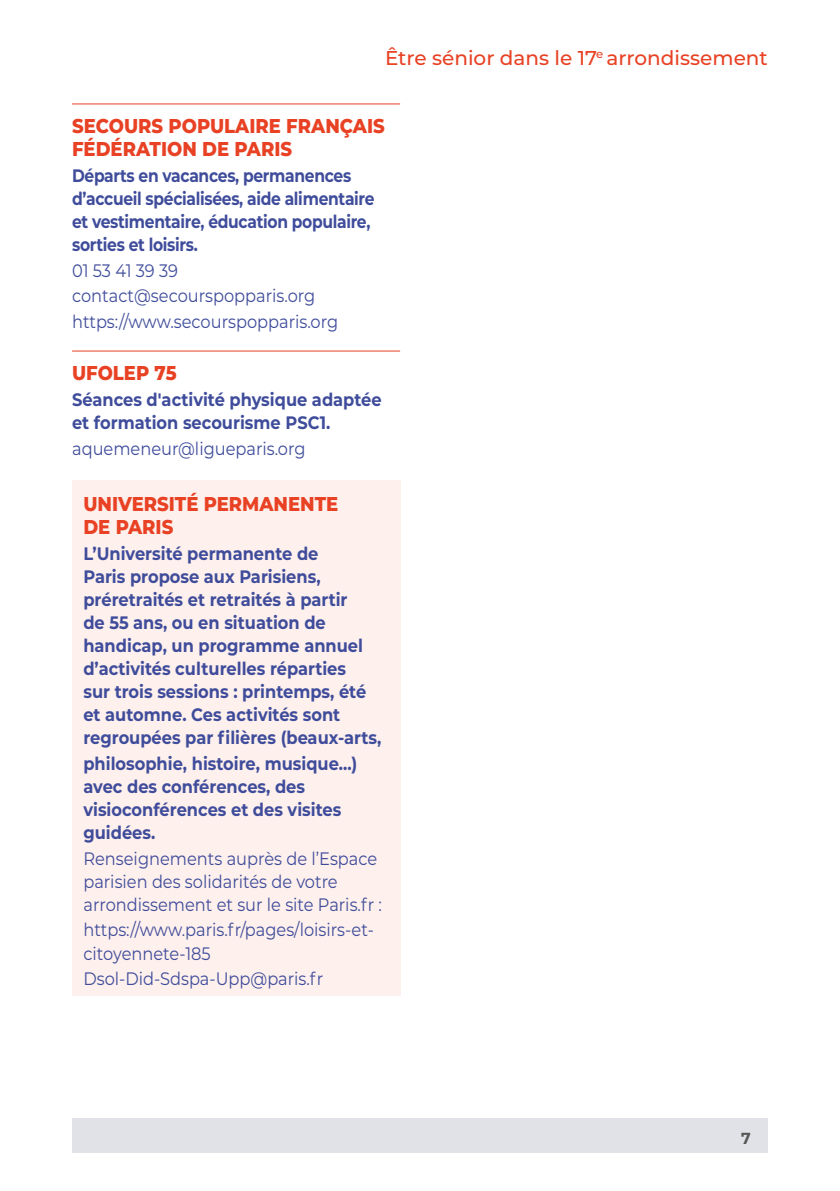
<style>
.page{position:relative;width:840px;height:1191px;background:#fff}
.page>*{position:absolute;margin:0;border:0;box-sizing:border-box;transform-origin:0 0}
.t1{font:800 20px/23px "Montserrat";color:#e84124;scale:.9 1}
.t2{font:500 20px "Montserrat";color:#e84124}
.t3{font:700 18px/23px "Montserrat";color:#3f4c9b;scale:.9 1}
.t4{font:18px/23px "Montserrat";color:#3f4c9b;scale:.9 1}
.t5{font:700 18px/23px "Montserrat";letter-spacing:-.02em;color:#3f4c9b;scale:.86 1}
.t6{font:700 16px "Montserrat";color:#575756}
</style>
<div class="page">
<div style="left:72px;top:1119px;width:695px;height:34px;background:#e0e2e7"></div>
<hr style="left:72px;top:103px;width:328px;height:1px;background:#e84124">
<hr style="left:72px;top:350px;width:328px;height:1px;background:#e84124">
<div style="left:72px;top:480px;width:328px;height:64px;background:#fef0ec"></div>
<div style="left:72px;top:537px;width:328px;height:217px;background:#fef0ec"></div>
<div style="left:72px;top:746px;width:328px;height:103px;background:#fef0ec"></div>
<div style="left:72px;top:841px;width:328px;height:79px;background:#fef0ec"></div>
<div style="left:72px;top:913px;width:328px;height:56px;background:#fef0ec"></div>
<div style="left:72px;top:962px;width:328px;height:33px;background:#fef0ec"></div>
<p class="t2" style="left:385px;top:44px;width:384px">Être sénior dans le 17<sup>e</sup> arrondissement</p>
<p class="t1" style="left:72px;top:113px;width:349px">SECOURS POPULAIRE FRANÇAIS<br>FÉDÉRATION DE PARIS</p>
<p class="t5" style="left:72px;top:163px;width:353px">Départs en vacances, permanences d’accueil spécialisées, aide alimentaire et vestimentaire, éducation populaire, sorties et loisirs.</p>
<p class="t4" style="left:72px;top:256px;width:297px;line-height:25.8px">01 53 41 39 39 contact@secourspopparis.org https://www.secourspopparis.org</p>
<p class="t1" style="left:72px;top:360px;width:118px">UFOLEP 75</p>
<p class="t3" style="left:72px;top:387px;width:345px">Séances d'activité physique adaptée et formation secourisme PSC1.</p>
<p class="t4" style="left:72px;top:436px;width:261px">aquemeneur@ligueparis.org</p>
<p class="t1" style="left:83px;top:491px;width:284px">UNIVERSITÉ PERMANENTE<br>DE PARIS</p>
<p class="t3" style="left:83px;top:541px;width:332px">L’Université permanente de<br>Paris propose aux Parisiens, préretraités et retraités à partir<br>de 55 ans, ou en situation de handicap, un programme annuel d’activités culturelles réparties<br>sur trois sessions : printemps, été et automne. Ces activités sont regroupées par filières (beaux-arts,</p>
<p class="t3" style="left:83px;top:751px;width:306px">philosophie, histoire, musique...) avec des conférences, des visioconférences et des visites guidées.</p>
<p class="t4" style="left:83px;top:846px;width:333px">Renseignements auprès de l’Espace parisien des solidarités de votre arrondissement et sur le site Paris.fr :</p>
<p class="t4" style="left:83px;top:918px;width:324px">https://www.paris.fr/pages/loisirs-et&shy;citoyennete-185</p>
<p class="t4" style="left:83px;top:966px;width:268px">Dsol-Did-Sdspa-Upp@paris.fr</p>
<p class="t6" style="left:740px;top:1126px;width:11px">7</p>
</div>
